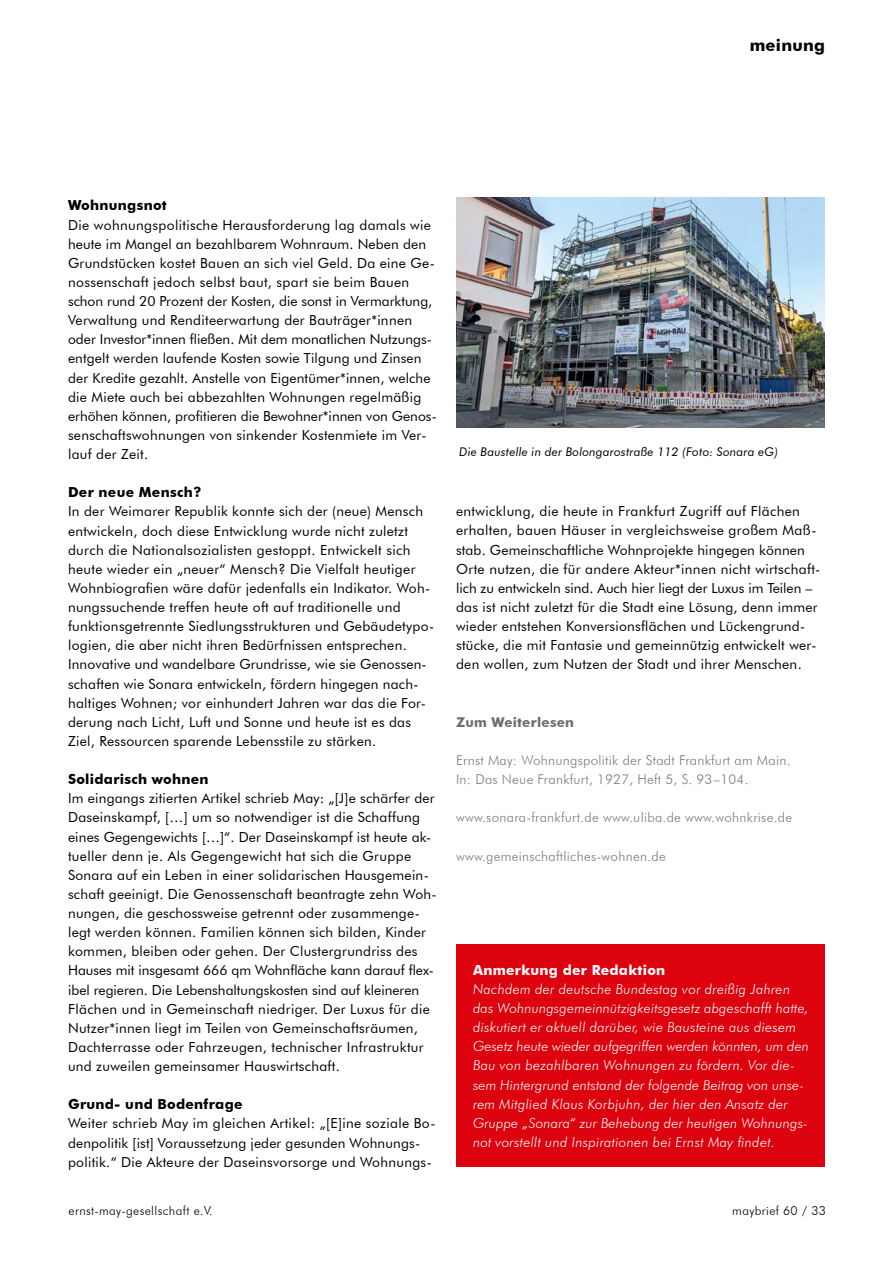
<style>
.page{position:relative;width:893px;height:1263px;background:#fff}
.page>*{position:absolute;margin:0;border:0;box-sizing:border-box;transform-origin:0 0}
.t1{font:700 16.5px "Futura BT";letter-spacing:.015em;color:#000}
.t2{font:13.8px/19px "Futura BT";letter-spacing:.02em;color:#000}
.t3{font:italic 300 13.8px/19px "Futura BT";letter-spacing:.02em;color:#fff}
.t4{font:700 13.8px "Futura BT";letter-spacing:.02em;color:#000}
.t5{font:700 13.8px "Futura BT";letter-spacing:.02em;color:#fff}
.t6{font:300 13.5px/19.2px "Futura BT";letter-spacing:.02em;color:#7a7b7a}
.t7{font:700 13.5px "Futura BT";letter-spacing:.02em;color:#6e6e6e}
.t8{font:300 12.3px "Futura BT";letter-spacing:.03em;color:#000}
.t9{font:italic 12px "Futura BT";letter-spacing:.015em;color:#000}
</style>
<div class="page">
<img style="left:456px;top:198px;width:369px;height:229px">
<div style="left:456px;top:944px;width:369px;height:222px;background:#dc030e"></div>
<p class="t1" style="left:750px;top:35px;width:77px">meinung</p>
<p class="t4" style="left:68px;top:197px;width:100px">Wohnungsnot</p>
<p class="t2" style="left:68px;top:215px;width:370px">Die wohnungspolitische Herausforderung lag damals wie heute im Mangel an bezahlbarem Wohnraum. Neben den Grundstücken kostet Bauen an sich viel Geld. Da eine Ge&shy;nossenschaft jedoch selbst baut, spart sie beim Bauen schon rund 20 Prozent der Kosten, die sonst in Vermarktung, Verwaltung und Renditeerwartung der Bauträger*innen oder Investor*innen fließen. Mit dem monatlichen Nutzungs&shy;entgelt werden laufende Kosten sowie Tilgung und Zinsen der Kredite gezahlt. Anstelle von Eigentümer*innen, welche die Miete auch bei abbezahlten Wohnungen regelmäßig erhöhen können, profitieren die Bewohner*innen von Genos&shy;senschaftswohnungen von sinkender Kostenmiete im Ver&shy;lauf der Zeit.</p>
<p class="t4" style="left:68px;top:484px;width:135px">Der neue Mensch?</p>
<p class="t2" style="left:68px;top:502px;width:368px">In der Weimarer Republik konnte sich der (neue) Mensch entwickeln, doch diese Entwicklung wurde nicht zuletzt durch die Nationalsozialisten gestoppt. Entwickelt sich heute wieder ein „neuer“ Mensch? Die Vielfalt heutiger Wohnbiografien wäre dafür jedenfalls ein Indikator. Woh&shy;nungssuchende treffen heute oft auf traditionelle und funktionsgetrennte Siedlungsstrukturen und Gebäudetypo&shy;logien, die aber nicht ihren Bedürfnissen entsprechen.<br>Innovative und wandelbare Grundrisse, wie sie Genossen&shy;schaften wie Sonara entwickeln, fördern hingegen nach&shy;haltiges Wohnen; vor einhundert Jahren war das die For&shy;derung nach Licht, Luft und Sonne und heute ist es das Ziel, Ressourcen sparende Lebensstile zu stärken.</p>
<p class="t4" style="left:68px;top:771px;width:142px">Solidarisch wohnen</p>
<p class="t2" style="left:68px;top:789px;width:370px">Im eingangs zitierten Artikel schrieb May: „[J]e schärfer der Daseinskampf, […] um so notwendiger ist die Schaffung eines Gegengewichts […]“. Der Daseinskampf ist heute ak&shy;tueller denn je. Als Gegengewicht hat sich die Gruppe Sonara auf ein Leben in einer solidarischen Hausgemein&shy;schaft geeinigt. Die Genossenschaft beantragte zehn Woh&shy;nungen, die geschossweise getrennt oder zusammenge&shy;legt werden können. Familien können sich bilden, Kinder kommen, bleiben oder gehen. Der Clustergrundriss des Hauses mit insgesamt 666 qm Wohnfläche kann darauf flex&shy;ibel regieren. Die Lebenshaltungskosten sind auf kleineren Flächen und in Gemeinschaft niedriger. Der Luxus für die Nutzer*innen liegt im Teilen von Gemeinschaftsräumen, Dachterrasse oder Fahrzeugen, technischer Infrastruktur und zuweilen gemeinsamer Hauswirtschaft.</p>
<p class="t4" style="left:68px;top:1096px;width:176px">Grund- und Bodenfrage</p>
<p class="t2" style="left:68px;top:1114px;width:369px">Weiter schrieb May im gleichen Artikel: „[E]ine soziale Bo&shy;denpolitik [ist] Voraussetzung jeder gesunden Wohnungs&shy;politik.“ Die Akteure der Daseinsvorsorge und Wohnungs-</p>
<p class="t9" style="left:459px;top:444px;width:320px">Die Baustelle in der Bolongarostraße 112 (Foto: Sonara eG)</p>
<p class="t2" style="left:456px;top:502px;width:366px">entwicklung, die heute in Frankfurt Zugriff auf Flächen erhalten, bauen Häuser in vergleichsweise großem Maß&shy;stab. Gemeinschaftliche Wohnprojekte hingegen können Orte nutzen, die für andere Akteur*innen nicht wirtschaft&shy;lich zu entwickeln sind. Auch hier liegt der Luxus im Teilen – das ist nicht zuletzt für die Stadt eine Lösung, denn immer wieder entstehen Konversionsflächen und Lückengrund&shy;stücke, die mit Fantasie und gemeinnützig entwickelt wer&shy;den wollen, zum Nutzen der Stadt und ihrer Menschen.</p>
<p class="t7" style="left:456px;top:714px;width:120px">Zum Weiterlesen</p>
<p class="t6" style="left:456px;top:750px;width:336px">Ernst May: Wohnungspolitik der Stadt Frankfurt am Main.<br>In: Das Neue Frankfurt, 1927, Heft 5, S. 93–104.</p>
<p class="t6" style="left:456px;top:808px;width:338px">www.sonara-frankfurt.de www.uliba.de www.wohnkrise.de</p>
<p class="t6" style="left:456px;top:846px;width:211px">www.gemeinschaftliches-wohnen.de</p>
<p class="t5" style="left:473px;top:961px;width:194px">Anmerkung der Redaktion</p>
<p class="t3" style="left:473px;top:979px;width:337px">Nachdem der deutsche Bundestag vor dreißig Jahren das Wohnungsgemeinnützigkeitsgesetz abgeschafft hatte, diskutiert er aktuell darüber, wie Bausteine aus diesem Gesetz heute wieder aufgegriffen werden könnten, um den Bau von bezahlbaren Wohnungen zu fördern. Vor die&shy;sem Hintergrund entstand der folgende Beitrag von unse&shy;rem Mitglied Klaus Korbjuhn, der hier den Ansatz der Gruppe „Sonara“ zur Behebung der heutigen Wohnungs&shy;not vorstellt und Inspirationen bei Ernst May findet.</p>
<p class="t8" style="left:69px;top:1203px;width:146px">ernst-may-gesellschaft e.V.</p>
<p class="t8" style="left:732px;top:1203px;width:95px">maybrief 60 / 33</p>
</div>
